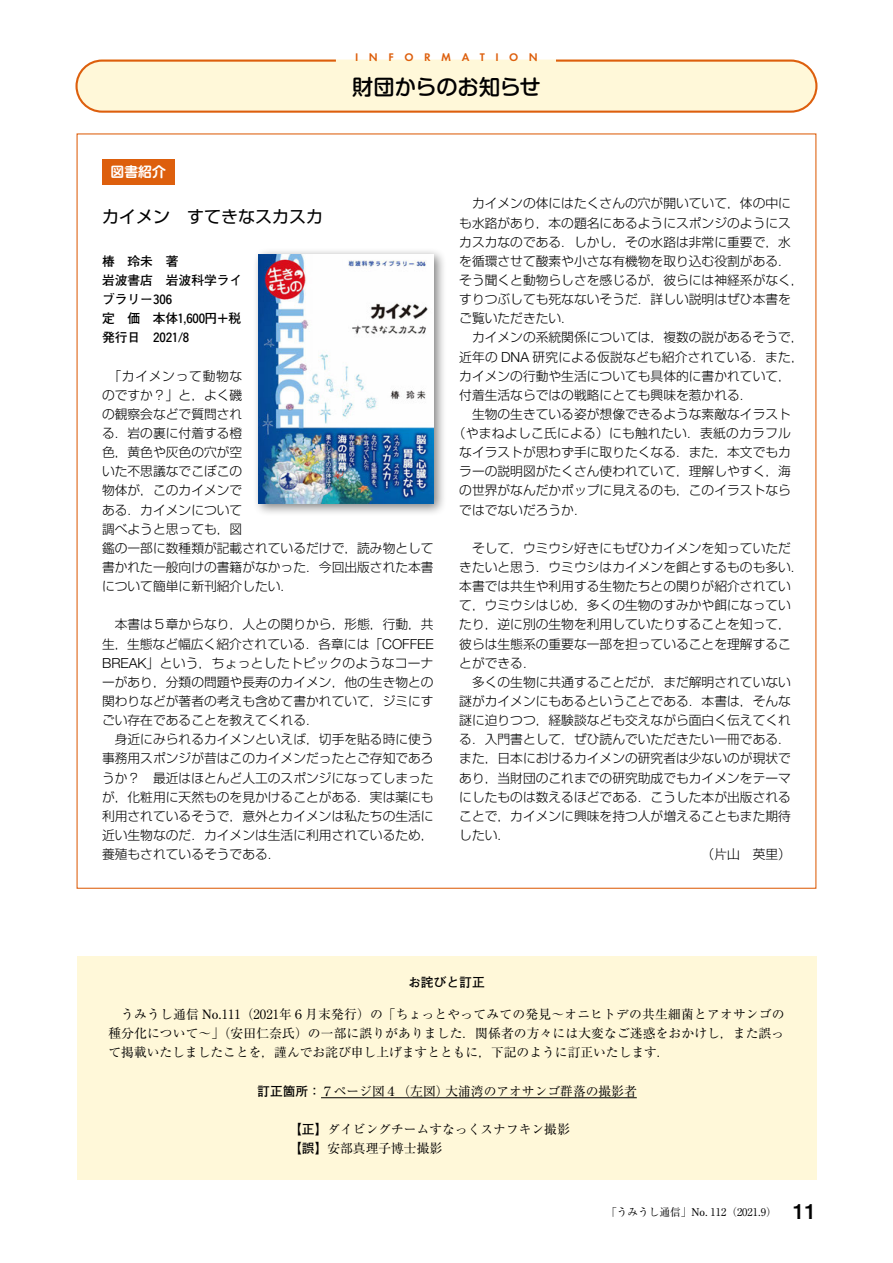
<style>
.page{position:relative;width:893px;height:1263px;background:#fff}
.page>*{position:absolute;margin:0;border:0;box-sizing:border-box;transform-origin:0 0}
.t1{font:500 21.3px "Shin M Go Pro";letter-spacing:-.015em;color:#000}
.t2{font:16.95px "Shin Go Pro";color:#000}
.t3{font:700 13.8px "UD Shin M Go Pro De";color:#fff}
.t4{font:300 12.75px/19.2px "Shin Go Pro";color:#000}
.t5{font:12.75px/19.2px "Ryumin Pr 6 N";color:#000;text-align:justify}
.t6{font:700 12.75px/19.2px "Futo Go B101 Pr 6 N";color:#000}
.t7{font:300 12.75px "Shin Go Pro";letter-spacing:.02em;color:#000}
.t8{font:12.75px "Hankaku Num Ftg";color:#000}
.t9{font:600 11.55px "Futura Round";letter-spacing:.92em;color:#dd5f0d}
.t10{font:10.65px "Ryumin Pr 6 N";color:#000}
.s1{font-family:"Hankaku Num Ftg";font-weight:400}
.s2{font-family:"Helvetica Neue LT Std";font-weight:400;font-size:13.2px}
.s3{font-family:"Futo Go B101 Pr 6 N";font-weight:700}
.s4{font-family:"Helvetica Neue LT Std";font-size:13.2px}
.s5{font-family:"Helvetica Neue LT Std";font-size:13.95px}
.s6{font-family:"Century Old Style Std"}
.s7{font-family:"Helvetica Neue LT Std";font-weight:500;font-size:21.3px}
</style>
<div class="page">
<div style="left:77px;top:60px;width:739px;height:51px;background:#fff8d9;border-radius:26px"></div>
<div style="left:75px;top:60px;width:742px;height:53px;border:2px solid #dd5f0d;border-radius:26px"></div>
<div style="left:102px;top:159px;width:72px;height:25px;background:#dd5f0d"></div>
<div style="left:252px;top:247px;width:195px;height:270px;background:#000;opacity:.5"></div>
<img style="left:259px;top:254px;width:175px;height:250px">
<div style="left:77px;top:957px;width:739px;height:223px;background:#fff8d9"></div>
<hr style="left:321px;top:1097px;width:316px;height:1px;background:#000">
<p class="t9" style="left:355px;top:49px;width:184px">INFORMATION</p>
<p class="t3" style="left:111px;top:160px;width:57px">図書紹介</p>
<h1 class="t1" style="left:352px;top:70px;width:190px">財団からのお知らせ</h1>
<h2 class="t2" style="left:102px;top:202px;width:223px">カイメン　すてきなスカスカ</h2>
<p class="t6" style="left:102px;top:251px;width:142px">椿　玲未　著<br>岩波書店　岩波科学ライブラリー<span class="s1">306<br></span>定　価　本体<span class="s1">1</span><span class="s2">,</span><span class="s1">600</span>円＋税</p>
<p class="t8" style="left:102px;top:331px;width:89px"><span class="s3">発行日　</span>2021<span class="s4">/</span>8</p>
<p class="t4" style="left:102px;top:365px;width:333px;text-indent:6px">「カイメンって動物な<br>のですか？」と，よく磯<br>の観察会などで質問され<br>る．岩の裏に付着する橙<br>色，黄色や灰色の穴が空<br>いた不思議なでこぼこの<br>物体が，このカイメンで<br>ある．カイメンについて<br>調べようと思っても，図<br>鑑の一部に数種類が記載されているだけで，読み物として書かれた一般向けの書籍がなかった．今回出版された本書について簡単に新刊紹介したい．</p>
<p class="t4" style="left:102px;top:613px;width:333px;text-align:justify;text-indent:13px">本書は５章からなり，人との関りから，形態，行動，共生，生態など幅広く紹介されている．各章には「<span class="s5">COFFEE BREAK</span>」という，ちょっとしたトピックのようなコーナーがあり，分類の問題や長寿のカイメン，他の生き物との関わりなどが著者の考えも含めて書かれていて，ジミにすごい存在であることを教えてくれる．</p>
<p class="t4" style="left:102px;top:728px;width:333px;text-align:justify;text-indent:13px">身近にみられるカイメンといえば，切手を貼る時に使う事務用スポンジが昔はこのカイメンだったとご存知であろうか？ 最近はほとんど人工のスポンジになってしまったが，化粧用に天然ものを見かけることがある．実は薬にも利用されているそうで，意外とカイメンは私たちの生活に近い生物なのだ．カイメンは生活に利用されているため，養殖もされているそうである．</p>
<p class="t4" style="left:459px;top:192px;width:346px;text-indent:13px">カイメンの体にはたくさんの穴が開いていて，体の中にも水路があり，本の題名にあるようにスポンジのようにスカスカなのである．しかし，その水路は非常に重要で，水を循環させて酸素や小さな有機物を取り込む役割がある．そう聞くと動物らしさを感じるが，彼らには神経系がなく，すりつぶしても死なないそうだ．詳しい説明はぜひ本書をご覧いただきたい．</p>
<p class="t4" style="left:459px;top:326px;width:346px;text-indent:13px">カイメンの系統関係については，複数の説があるそうで，近年の <span class="s5">DNA</span> 研究による仮説なども紹介されている．また，カイメンの行動や生活についても具体的に書かれていて，付着生活ならではの戦略にとても興味を惹かれる．</p>
<p class="t4" style="left:472px;top:403px;width:320px">生物の生きている姿が想像できるような素敵なイラスト</p>
<p class="t7" style="left:453px;top:423px;width:340px">（やまねよしこ氏による）にも触れたい．表紙のカラフル</p>
<p class="t4" style="left:459px;top:441px;width:333px">なイラストが思わず手に取りたくなる．また，本文でもカ</p>
<p class="t4" style="left:459px;top:460px;width:333px">ラーの説明図がたくさん使われていて，理解しやすく，海</p>
<p class="t4" style="left:459px;top:479px;width:333px">の世界がなんだかポップに見えるのも，このイラストなら</p>
<p class="t4" style="left:459px;top:499px;width:129px">ではでないだろうか．</p>
<p class="t4" style="left:459px;top:537px;width:346px;text-indent:13px">そして，ウミウシ好きにもぜひカイメンを知っていただきたいと思う．ウミウシはカイメンを餌とするものも多い．本書では共生や利用する生物たちとの関りが紹介されていて，ウミウシはじめ，多くの生物のすみかや餌になっていたり，逆に別の生物を利用していたりすることを知って，彼らは生態系の重要な一部を担っていることを理解することができる．</p>
<p class="t4" style="left:472px;top:671px;width:320px">多くの生物に共通することだが，まだ解明されていない</p>
<p class="t4" style="left:459px;top:690px;width:333px">謎がカイメンにもあるということである．本書は，そんな</p>
<p class="t4" style="left:459px;top:709px;width:333px">謎に迫りつつ，経験談なども交えながら面白く伝えてくれ</p>
<p class="t4" style="left:459px;top:728px;width:333px">る．入門書として，ぜひ読んでいただきたい一冊である．</p>
<p class="t4" style="left:459px;top:747px;width:333px">また，日本におけるカイメンの研究者は少ないのが現状で</p>
<p class="t4" style="left:459px;top:766px;width:333px">あり，当財団のこれまでの研究助成でもカイメンをテーマ</p>
<p class="t4" style="left:459px;top:786px;width:333px">にしたものは数えるほどである．こうした本が出版される</p>
<p class="t4" style="left:459px;top:805px;width:333px">ことで，カイメンに興味を持つ人が増えることもまた期待</p>
<p class="t4" style="left:459px;top:824px;width:53px">したい．</p>
<p class="t4" style="left:702px;top:843px;width:91px">（片山　英里）</p>
<p class="t6" style="left:408px;top:972px;width:78px">お詫びと訂正</p>
<p class="t5" style="left:108px;top:1004px;width:678px;text-indent:13px">うみうし通信 <span class="s6">No.</span>111（2021年６月末発行）の「ちょっとやってみての発見～オニヒトデの共生細菌とアオサンゴの種分化について～」（安田仁奈氏）の一部に誤りがありました．関係者の方々には大変なご迷惑をおかけし，また誤って掲載いたしましたことを，謹んでお詫び申し上げますとともに，下記のように訂正いたします．</p>
<p class="t5" style="left:257px;top:1080px;width:381px"><span class="s3">訂正箇所：</span>７ページ図４（左図）大浦湾のアオサンゴ群落の撮影者</p>
<p class="t5" style="left:289px;top:1119px;width:282px"><span class="s3">【正】</span>ダイビングチームすなっくスナフキン撮影<span class="s3">【誤】</span>安部真理子博士撮影</p>
<p class="t10" style="left:606px;top:1203px;width:212px">「うみうし通信」<span class="s6">No.</span> 112（2021<span class="s6">.</span>9）　　<span class="s7">11</span></p>
</div>
